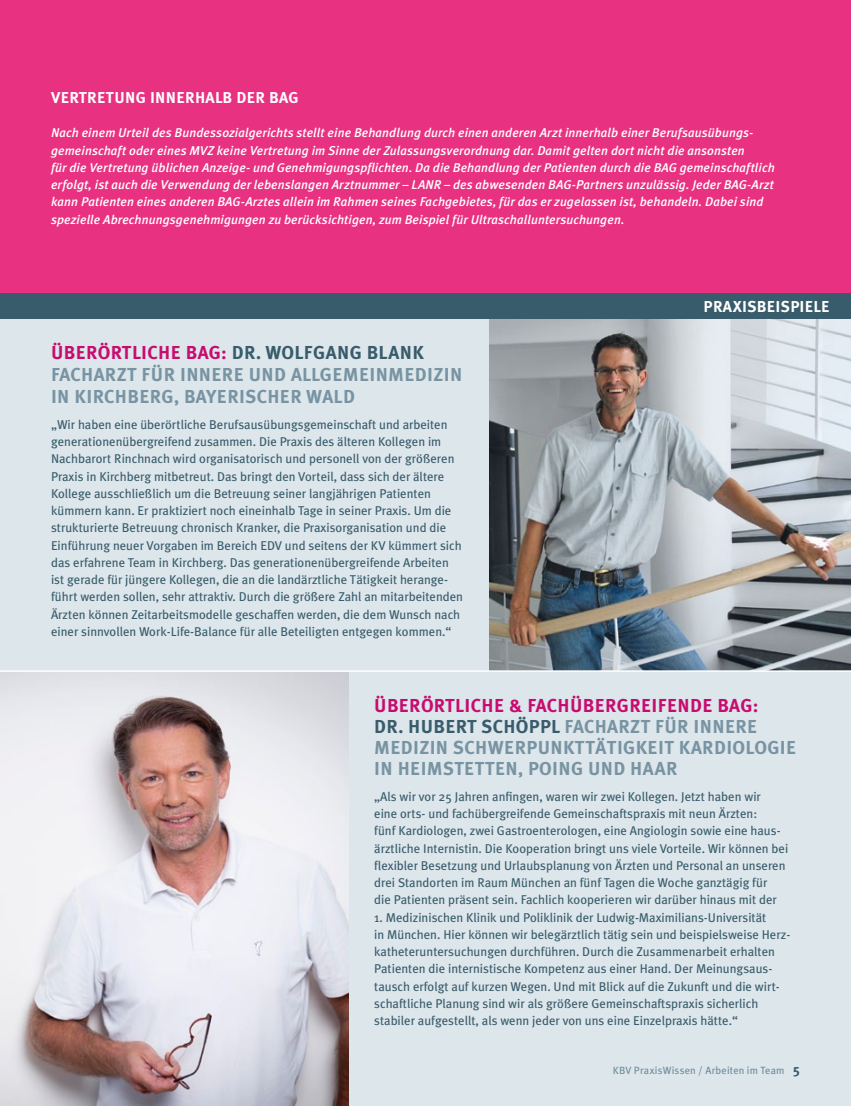
<style>
.page{position:relative;width:851px;height:1106px;background:#fff}
.page>*{position:absolute;margin:0;border:0;box-sizing:border-box;transform-origin:0 0}
.t1{font:700 18.75px/21px "Meta Plus";letter-spacing:.02em;color:#7894a3}
.t2{font:700 18.75px "Meta Plus";letter-spacing:.02em;color:#c70c6f}
.t3{font:700 15.75px "Meta Plus";letter-spacing:.02em;color:#fff}
.t4{font:12.75px/17.2px "Meta Plus";color:#385c6b}
.t5{font:italic 500 12.75px/17.2px "Meta Plus";letter-spacing:.01em;color:#fff}
.t6{font:10.5px "Meta Plus";letter-spacing:.02em;color:#6e8c9b}
.s1{color:#c70c6f}
.s2{color:#385c6b}
.s3{font-weight:700;font-size:13.5px;color:#385c6b}
</style>
<div class="page">
<div style="left:0;top:0;width:850px;height:295px;background:#e83181"></div>
<div style="left:335px;top:671px;width:515px;height:435px;background:#dde6eb"></div>
<img style="left:1px;top:672px;width:347px;height:434px">
<img style="left:0;top:672px;width:1px;height:434px">
<div style="left:0;top:318px;width:608px;height:354px;background:#dde6eb"></div>
<img style="left:489px;top:319px;width:361px;height:351px">
<hr style="left:0;top:670px;width:850px;height:2px;background:#fff">
<div style="left:0;top:293px;width:850px;height:26px;background:#385c6b"></div>
<p class="t3" style="left:51px;top:88px;width:239px">VERTRETUNG INNERHALB DER BAG</p>
<p class="t5" style="left:51px;top:124px;width:725px">Nach einem Urteil des Bundessozialgerichts stellt eine Behandlung durch einen anderen Arzt innerhalb einer Berufsausübungs&shy;gemeinschaft oder eines MVZ keine Vertretung im Sinne der Zulassungsverordnung dar. Damit gelten dort nicht die ansonsten<br>für die Vertretung üblichen Anzeige- und Genehmigungspflichten. Da die Behandlung der Patienten durch die BAG gemeinschaftlich erfolgt, ist auch die Verwendung der lebenslangen Arztnummer – LANR – des abwesenden BAG-Partners unzulässig. Jeder BAG-Arzt kann Patienten eines anderen BAG-Arztes allein im Rahmen seines Fachgebietes, für das er zugelassen ist, behandeln. Dabei sind spezielle Abrechnungsgenehmigungen zu berücksichtigen, zum Beispiel für Ultraschalluntersuchungen.</p>
<h1 class="t1" style="left:51px;top:342px;width:412px;line-height:21.8px;text-indent:35px"><span class="s1">RÖRTLICHE BAG :</span> <span class="s2">DR. WOLFGANG BLANK<br></span>FACHARZT FÜ R I NNERE UND ALLGEMEINMEDIZIN<br>IN KIRCHBE RG, BAYERISCHER WALD</h1>
<p class="t4" style="left:51px;top:415px;width:413px">„Wir haben eine überörtliche Berufsausübungsgemeinschaft und arbeiten generationenübergreifend zusammen. Die Praxis des älteren Kollegen im<br>N achbarort Rinchnach wird organisatorisch und personell von der größeren Praxis in Kirchberg mitbetreut. Das bringt den Vorteil, dass sich der ältere Kollege ausschließlich um die Betreuung seiner langjährigen Patienten kümmern kann. Er praktiziert noch eineinhalb Tage in seiner Praxis. Um die strukturierte Betreuung chronisch Kranker, die Praxisorganisation und die Einführung neuer Vorgaben im Bereich EDV und seitens der KV kümmert sich das erfahrene Team in Kirchberg. Das generationenübergreifende Arbeiten ist gerade für jüngere Kollegen, die an die landärztliche Tätigkeit herange&shy;führt werden sollen, sehr attraktiv. Durch die größere Zahl an mitarbeitenden Ärzten können Zeitarbeitsmodelle geschaffen werden, die dem Wunsch nach einer sinnvollen Work-Life-Balance für alle Beteiligten entgegen kommen.“</p>
<h1 class="t2" style="left:51px;top:342px;width:12px">ÜBE</h1>
<p class="t3" style="left:703px;top:297px;width:125px">PRAXISBEISPIELE</p>
<h1 class="t2" style="left:374px;top:694px;width:12px">ÜBE</h1>
<h1 class="t2" style="left:409px;top:694px;width:173px">RÖRTLICHE &amp; FACHÜBE</h1>
<h1 class="t1" style="left:374px;top:694px;width:421px;text-indent:231px"><span class="s1">RGREIFENDE BAG:<br></span><span class="s2">DR. H UBE RT SCHÖPPL</span> FACHARZT FÜ R I NNERE<br>MEDIZIN SCHWERPUNKTTÄTIGKEIT KARDIOLOGIE<br>IN HE IMSTETTEN, POING UND HAAR</h1>
<p class="t4" style="left:374px;top:787px;width:415px">„Als wir vor 25 Jahren anfingen, waren wir zwei Kollegen. Jetzt haben wir<br>eine orts- und fachübergreifende Gemeinschaftspraxis mit neun Ärzten:<br>fünf Kardiologen, zwei Gastroenterologen, eine Angiologin sowie eine haus&shy;ärztliche Internistin. Die Kooperation bringt uns viele Vorteile. Wir können bei flexibler Besetzung und Urlaubsplanung von Ärzten und Personal an unseren drei Standorten im Raum München an fünf Tagen die Woche ganztägig für<br>die Patienten präsent sein. Fachlich kooperieren wir darüber hinaus mit der</p>
<p class="t4" style="left:374px;top:908px;width:417px">1. Medizinischen Klinik und Poliklinik der Ludwig-Maximilians-Universität<br>in München. Hier können wir belegärztlich tätig sein und beispielsweise Herz&shy;katheteruntersuchungen durchführen. Durch die Zusammenarbeit erhalten Patienten die internistische Kompetenz aus einer Hand. Der Meinungsaus&shy;tausch erfolgt auf kurzen Wegen. Und mit Blick auf die Zukunft und die wirt&shy;schaftliche Planung sind wir als größere Gemeinschaftspraxis sicherlich stabiler aufgestellt, als wenn jeder von uns eine Einzelpraxis hätte.“</p>
<p class="t6" style="left:612px;top:1064px;width:189px">KBV PraxisWissen / Arbeiten im Team <span class="s3">5</span></p>
</div>
